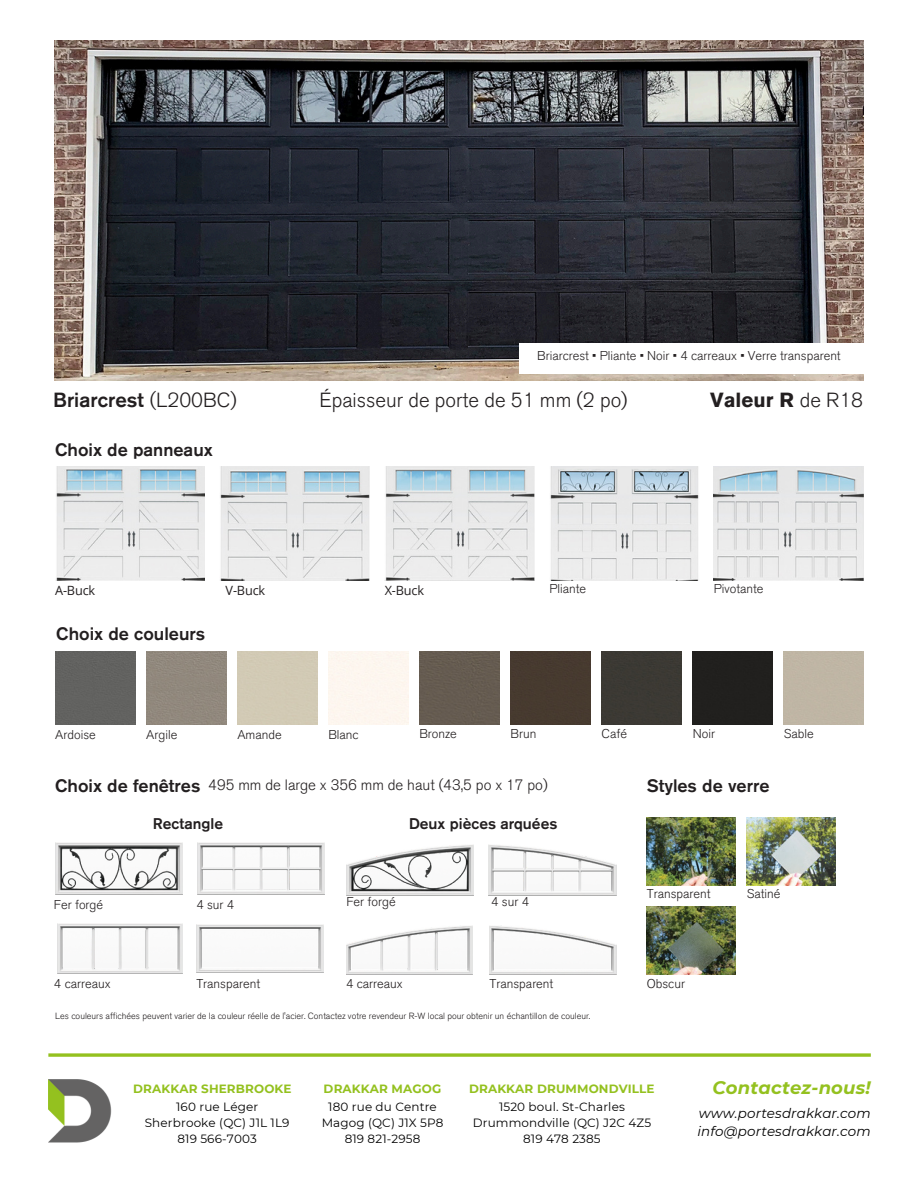
<style>
.page{position:relative;width:918px;height:1188px;background:#fff}
.page>*{position:absolute;margin:0;border:0;box-sizing:border-box;transform-origin:0 0}
.t1{font:300 20.4px "Akzidenz Grotesk Pro";color:#231f20}
.t2{font:500 20.4px "Akzidenz Grotesk Pro";color:#231f20}
.t3{font:700 20.4px "Akzidenz Grotesk Pro";color:#231f20}
.t4{font:500 18px "Akzidenz Grotesk Pro";color:#231f20}
.t5{font:italic 700 18px "Montserrat";letter-spacing:.01em;color:#94c11f}
.t6{font:500 15.45px "Akzidenz Grotesk Pro";color:#231f20}
.t7{font:300 15px "Akzidenz Grotesk Pro";color:#231f20}
.t8{font:italic 13.5px/18px "Montserrat";letter-spacing:.01em;color:#000}
.t9{font:300 12.75px "Akzidenz Grotesk Pro";color:#231f20}
.t10{font:12.75px "Open Sans";letter-spacing:-.01em;color:#231f20}
.t11{font:12px "Montserrat";letter-spacing:.01em;color:#000}
.t12{font:700 12px "Montserrat";letter-spacing:.01em;color:#94c11f}
.t13{font:300 9px "Akzidenz Grotesk Pro";color:#231f20}
.s1{font-weight:300}
</style>
<div class="page">
<img style="left:54px;top:41px;width:809px;height:339px">
<img style="left:55px;top:843px;width:127px;height:52px">
<img style="left:198px;top:843px;width:127px;height:52px">
<img style="left:347px;top:845px;width:127px;height:51px">
<img style="left:489px;top:845px;width:127px;height:51px">
<img style="left:57px;top:924px;width:125px;height:49px">
<img style="left:197px;top:925px;width:127px;height:48px">
<img style="left:346px;top:926px;width:126px;height:49px">
<img style="left:489px;top:925px;width:127px;height:50px">
<img style="left:647px;top:817px;width:89px;height:69px">
<img style="left:747px;top:817px;width:89px;height:69px">
<img style="left:647px;top:906px;width:89px;height:69px">
<img style="left:56px;top:467px;width:149px;height:113px">
<img style="left:220px;top:467px;width:150px;height:113px">
<img style="left:385px;top:467px;width:149px;height:113px">
<img style="left:550px;top:467px;width:149px;height:113px">
<img style="left:714px;top:467px;width:150px;height:113px">
<div style="left:55px;top:652px;width:80px;height:73px;background:#626260"></div>
<div style="left:146px;top:652px;width:80px;height:73px;background:#91887d"></div>
<div style="left:419px;top:652px;width:80px;height:73px;background:#655b51"></div>
<div style="left:511px;top:652px;width:79px;height:73px;background:#473a2f"></div>
<div style="left:602px;top:652px;width:80px;height:73px;background:#3c3934"></div>
<div style="left:693px;top:652px;width:80px;height:73px;background:#21201e"></div>
<div style="left:519px;top:343px;width:345px;height:30px;background:#fff"></div>
<svg style="left:48px;top:1053px;width:823px;height:4px;background:#a4ca41"></svg>
<img style="left:48px;top:1079px;width:64px;height:64px">
<h5 class="t9" style="left:537px;top:348px;width:305px">Briarcrest • Pliante • Noir • 4 carreaux • Verre transparent</h5>
<h5 class="t2" style="left:53px;top:392px;width:185px">Briarcrest <span class="s1">(L200BC)</span></h5>
<p class="t1" style="left:319px;top:387px;width:310px">Épaisseur de porte de 51 mm (2 po)</p>
<h5 class="t3" style="left:710px;top:392px;width:155px">Valeur R <span class="s1">de R18</span></h5>
<h5 class="t4" style="left:55px;top:443px;width:159px">Choix de panneaux</h5>
<p class="t10" style="left:55px;top:581px;width:42px">A-Buck</p>
<h5 class="t10" style="left:226px;top:581px;width:41px">V-Buck</h5>
<p class="t10" style="left:385px;top:581px;width:41px">X-Buck</p>
<h5 class="t4" style="left:56px;top:626px;width:151px">Choix de couleurs</h5>
<p class="t9" style="left:549px;top:581px;width:38px">Pliante</p>
<p class="t9" style="left:714px;top:581px;width:51px">Pivotante</p>
<p class="t9" style="left:55px;top:726px;width:42px">Ardoise</p>
<h5 class="t9" style="left:146px;top:726px;width:33px">Argile</h5>
<h2 class="t9" style="left:237px;top:726px;width:46px">Amande</h2>
<h4 class="t9" style="left:328px;top:726px;width:32px">Blanc</h4>
<p class="t9" style="left:419px;top:725px;width:39px">Bronze</p>
<p class="t9" style="left:511px;top:725px;width:27px">Brun</p>
<p class="t9" style="left:602px;top:725px;width:27px">Café</p>
<h5 class="t9" style="left:693px;top:725px;width:24px">Noir</h5>
<h5 class="t9" style="left:784px;top:725px;width:32px">Sable</h5>
<h5 class="t7" style="left:208px;top:775px;width:341px">495 mm de large x 356 mm de haut (43,5 po x 17 po)</h5>
<p class="t4" style="left:647px;top:779px;width:124px">Styles de verre</p>
<p class="t6" style="left:153px;top:818px;width:72px">Rectangle</p>
<h5 class="t6" style="left:409px;top:818px;width:150px">Deux pièces arquées</h5>
<p class="t4" style="left:55px;top:779px;width:147px">Choix de fenêtres</p>
<h5 class="t9" style="left:54px;top:896px;width:51px">Fer forgé</h5>
<p class="t9" style="left:54px;top:975px;width:58px">4 carreaux</p>
<p class="t9" style="left:196px;top:896px;width:39px">4 sur 4</p>
<h5 class="t9" style="left:196px;top:975px;width:65px">Transparent</h5>
<h2 class="t9" style="left:347px;top:894px;width:51px">Fer forgé</h2>
<h3 class="t9" style="left:346px;top:975px;width:58px">4 carreaux</h3>
<h5 class="t9" style="left:491px;top:894px;width:39px">4 sur 4</h5>
<h5 class="t9" style="left:490px;top:975px;width:65px">Transparent</h5>
<p class="t13" style="left:55px;top:1010px;width:537px">Les couleurs affichées peuvent varier de la couleur réelle de l'acier. Contactez votre revendeur R-W local pour obtenir un échantillon de couleur.</p>
<h3 class="t9" style="left:647px;top:886px;width:65px">Transparent</h3>
<h5 class="t9" style="left:647px;top:975px;width:40px">Obscur</h5>
<p class="t9" style="left:747px;top:886px;width:35px">Satiné</p>
<h6 class="t12" style="left:133px;top:1081px;width:160px">DRAKKAR SHERBROOKE</h6>
<p class="t11" style="left:176px;top:1099px;width:84px">160 rue Léger</p>
<p class="t11" style="left:145px;top:1116px;width:146px">Sherbrooke (QC) J1L 1L9</p>
<p class="t11" style="left:177px;top:1132px;width:81px">819 566-7003</p>
<h6 class="t12" style="left:324px;top:1081px;width:119px">DRAKKAR MAGOG</h6>
<p class="t11" style="left:328px;top:1099px;width:110px">180 rue du Centre</p>
<p class="t11" style="left:322px;top:1116px;width:123px">Magog (QC) J1X 5P8</p>
<p class="t11" style="left:345px;top:1132px;width:77px">819 821-2958</p>
<h6 class="t12" style="left:469px;top:1081px;width:187px">DRAKKAR DRUMMONDVILLE</h6>
<p class="t11" style="left:499px;top:1099px;width:127px">1520 boul. St-Charles</p>
<p class="t11" style="left:473px;top:1116px;width:180px">Drummondville (QC) J2C 4Z5</p>
<p class="t11" style="left:523px;top:1132px;width:79px">819 478 2385</p>
<h5 class="t5" style="left:713px;top:1077px;width:160px">Contactez-nous!</h5>
<h2 class="t8" style="left:698px;top:1104px;width:175px">www.portesdrakkar.com info@portesdrakkar.com</h2>
</div>
